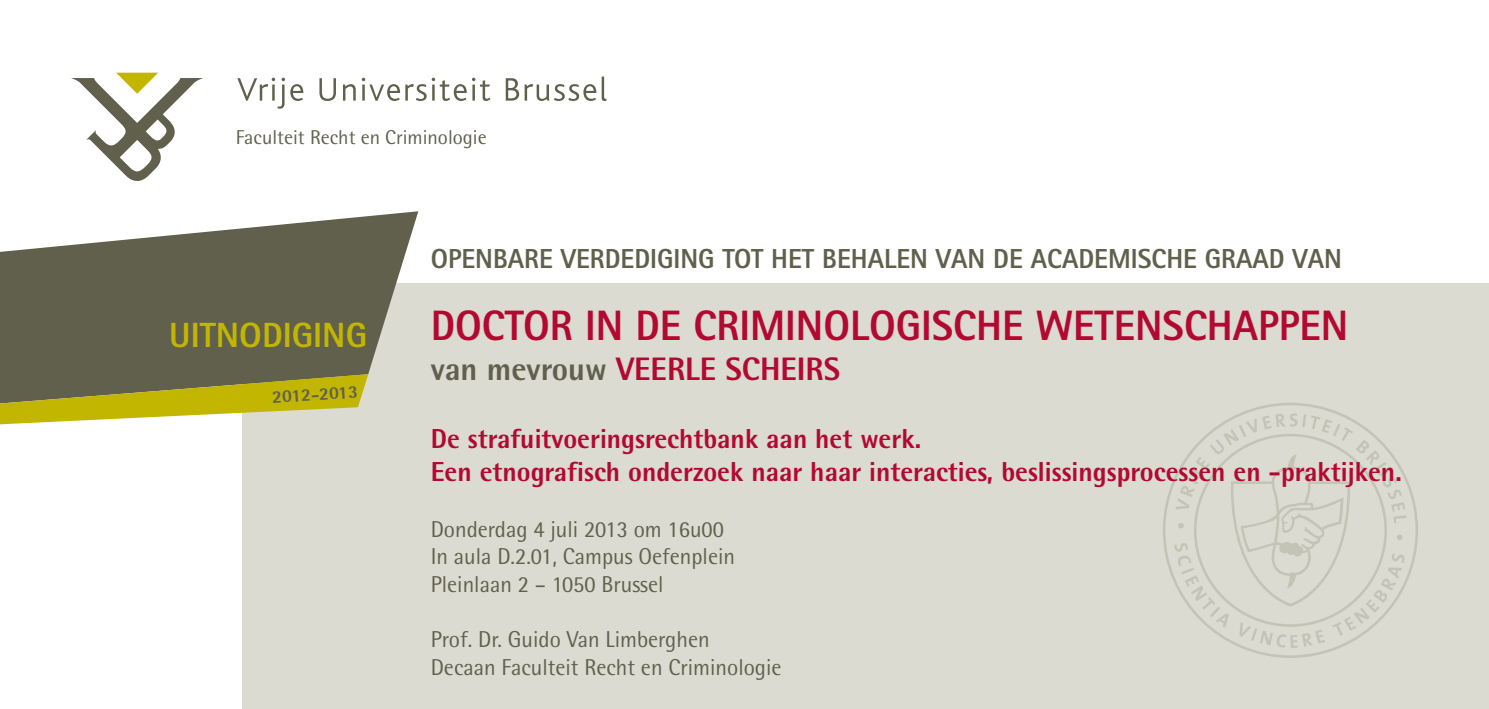
<style>
.page{position:relative;width:1489px;height:709px;background:#fff}
.page>*{position:absolute;margin:0;border:0;box-sizing:border-box;transform-origin:0 0}
.t1{font:800 42.5px "Rotis Sans Serif";color:#b30931}
.t2{font:800 35px "Rotis Sans Serif";color:#c2b600}
.t3{font:800 32.5px "Rotis Semi Sans";color:#b30931}
.t4{font:800 27.5px/33px "Rotis Semi Sans";color:#b30931}
.t5{font:800 27.5px "Rotis Sans Serif";color:#60604d}
.t6{font:23px/27.5px "Rotis Semi Sans";color:#60604d}
.t7{font:20px "Rotis Semi Sans";color:#60604d}
.t8{font:800 17.75px "Rotis Semi Sans";color:#60604d}
.s1{color:#60604d}
</style>
<div class="page">
<div style="left:242px;top:283px;width:1246px;height:426px;background:#dcdbd1"></div>
<svg style="left:1163px;top:403px;width:254px;height:255px"></svg>
<svg style="left:1174px;top:413px;width:232px;height:235px"></svg>
<svg style="left:71px;top:73px;width:132px;height:108px"></svg>
<svg style="left:237px;top:78px;width:66px;height:31px"></svg>
<svg style="left:319px;top:78px;width:17px;height:23px"></svg>
<svg style="left:343px;top:84px;width:13px;height:17px"></svg>
<svg style="left:362px;top:78px;width:104px;height:23px"></svg>
<svg style="left:472px;top:78px;width:18px;height:23px"></svg>
<svg style="left:505px;top:77px;width:101px;height:24px"></svg>
<svg style="left:0;top:211px;width:418px;height:164px;fill:#60604d"></svg>
<svg style="left:0;top:374px;width:368px;height:50px"></svg>
<p class="t7" style="left:236px;top:125px;width:252px">Faculteit Recht en Criminologie</p>
<h2 class="t2" style="left:169px;top:313px;width:111px">UITNODIGING</h2>
<p class="t8" style="left:272px;top:385px;width:87px;rotate:-3deg">2012-2013</p>
<p class="t5" style="left:431px;top:241px;width:912px">OPENBARE VERDEDIGING TOT HET BEHALEN VAN DE ACADEMISCHE GRAAD VAN</p>
<h1 class="t1" style="left:431px;top:299px;width:285px">DOCTORIN DE CRIMIN</h1>
<h1 class="t1" style="left:823px;top:299px;width:95px">OLOGISCHE</h1>
<h1 class="t1" style="left:1035px;top:299px;width:61px">WETENSCHAPPEN</h1>
<h3 class="t3" style="left:431px;top:348px;width:411px"><span class="s1">van mevrouw</span> Veerle SCHEIRS</h3>
<p class="t4" style="left:431px;top:422px;width:972px">De strafuitvoeringsrechtbank aan het werk.<br>Een etnografisch onderzoek naar haar interacties, beslissingsprocessen en -praktijken.</p>
<p class="t6" style="left:431px;top:515px;width:306px">Donderdag 4 juli 2013 om 16u00<br>In aula D.2.01, Campus Oefenplein<br>Pleinlaan 2 – 1050 Brussel</p>
<p class="t6" style="left:431px;top:625px;width:352px">Prof. Dr. Guido Van Limberghen<br>Decaan Faculteit Recht en Criminologie</p>
</div>
